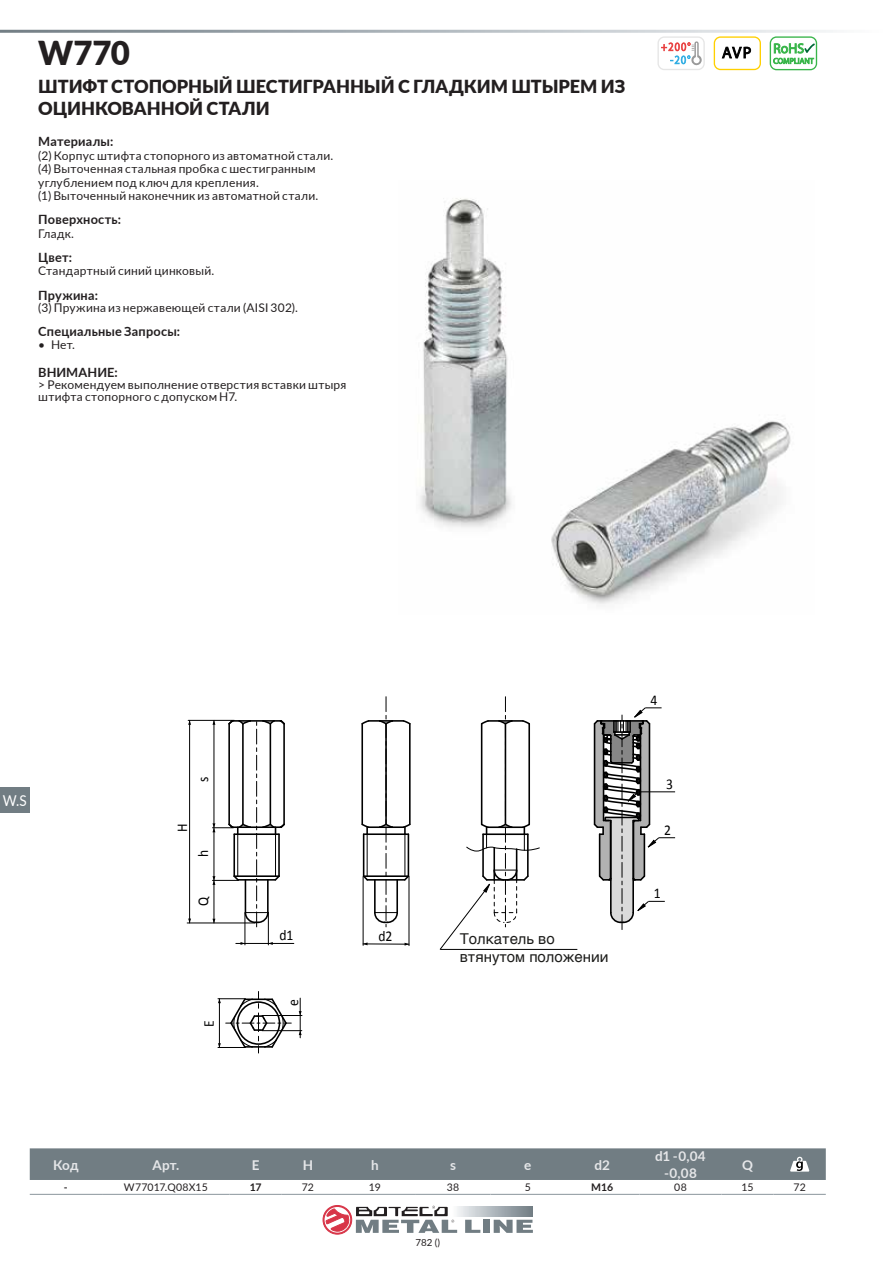
<style>
.page{position:relative;width:893px;height:1263px;background:#fff}
.page>*{position:absolute;margin:0;border:0;box-sizing:border-box;transform-origin:0 0}
.t1{font:900 33px "Lato";color:#231f20}
.t2{font:900 18px/21.9px "Lato";letter-spacing:-.005em;color:#231f20}
.t3{font:15px "Lato";color:#fff;scale:.9 1}
.t4{font:14.85px/17.9px "Helvetica";color:#1d1d1b}
.t5{font:14.85px "Calibri";color:#000;scale:.91 1}
.t6{font:700 13.5px/16.5px "Lato";letter-spacing:.01em;color:#e6e7e9;text-align:center}
.t7{font:700 12.75px "Lato";letter-spacing:.015em;color:#231f20}
.t8{font:12px/13.5px "Lato";letter-spacing:.02em;color:#231f20}
.t9{font:10.5px "Lato";letter-spacing:.005em;color:#231f20}
.t10{font:700 10.5px "Lato";color:#231f20}
.t11{font:9.75px "Lato";color:#231f20}
</style>
<div class="page">
<svg style="left:657px;top:36px;width:48px;height:34px"></svg>
<svg style="left:714px;top:36px;width:47px;height:34px"></svg>
<svg style="left:770px;top:36px;width:47px;height:34px"></svg>
<img style="left:420px;top:198px;width:371px;height:406px">
<svg style="left:361px;top:697px;width:50px;height:230px"></svg>
<hr style="left:367px;top:834px;width:1px;height:42px;background:#000">
<hr style="left:405px;top:833px;width:1px;height:42px;background:#000">
<hr style="left:188px;top:720px;width:46px;height:1px;background:#000">
<hr style="left:187px;top:923px;width:68px;height:1px;background:#000">
<svg style="left:212px;top:719px;width:73px;height:208px"></svg>
<hr style="left:189px;top:720px;width:1px;height:203px;background:#000">
<svg style="left:218px;top:991px;width:73px;height:62px"></svg>
<hr style="left:219px;top:999px;width:1px;height:48px;background:#000">
<hr style="left:262px;top:1015px;width:40px;height:1px;background:#000">
<hr style="left:262px;top:1030px;width:40px;height:1px;background:#000">
<hr style="left:300px;top:998px;width:1px;height:40px;background:#000">
<hr style="left:268px;top:912px;width:1px;height:33px;background:#000">
<hr style="left:245px;top:913px;width:1px;height:32px;background:#000">
<hr style="left:236px;top:943px;width:58px;height:1px;background:#000">
<hr style="left:409px;top:876px;width:1px;height:70px;background:#000">
<hr style="left:363px;top:876px;width:1px;height:69px;background:#000">
<hr style="left:363px;top:944px;width:46px;height:1px;background:#000">
<hr style="left:440px;top:949px;width:137px;height:1px;background:#000">
<svg style="left:439px;top:697px;width:101px;height:253px"></svg>
<svg style="left:593px;top:707px;width:82px;height:222px"></svg>
<hr style="left:30px;top:1194px;width:72px;height:1px;background:#97a1a7">
<hr style="left:102px;top:1194px;width:128px;height:1px;background:#97a1a7">
<hr style="left:230px;top:1194px;width:52px;height:1px;background:#97a1a7">
<hr style="left:282px;top:1194px;width:52px;height:1px;background:#97a1a7">
<hr style="left:334px;top:1194px;width:82px;height:1px;background:#97a1a7">
<hr style="left:416px;top:1194px;width:74px;height:1px;background:#97a1a7">
<hr style="left:490px;top:1194px;width:75px;height:1px;background:#97a1a7">
<hr style="left:565px;top:1194px;width:74px;height:1px;background:#97a1a7">
<hr style="left:639px;top:1194px;width:82px;height:1px;background:#97a1a7">
<hr style="left:721px;top:1194px;width:53px;height:1px;background:#97a1a7">
<hr style="left:774px;top:1194px;width:52px;height:1px;background:#97a1a7">
<div style="left:30px;top:1148px;width:796px;height:32px;background:#717d83"></div>
<svg style="left:322px;top:1205px;width:211px;height:30px"></svg>
<svg style="left:457px;top:1207px;width:75px;height:9px"></svg>
<div style="left:323px;top:1205px;width:29px;height:29px;border:1px solid #d83548;border-radius:50%"></div>
<svg style="left:325px;top:1208px;width:25px;height:24px"></svg>
<svg style="left:465px;top:1220px;width:15px;height:13px"></svg>
<div style="left:483px;top:1220px;width:7px;height:13px;background:#717d83"></div>
<svg style="left:494px;top:1220px;width:39px;height:13px"></svg>
<svg style="left:356px;top:1206px;width:101px;height:27px"></svg>
<div style="left:0;top:787px;width:30px;height:25px;background:#717d83"></div>
<h1 class="t1" style="left:38px;top:28px;width:93px">W770</h1>
<h2 class="t2" style="left:38px;top:75px;width:589px">ШТИФТ СТОПОРНЫЙ ШЕСТИГРАННЫЙ С ГЛАДКИМ ШТЫРЕМ ИЗ<br>ОЦИНКОВАННОЙ СТАЛИ</h2>
<p class="t7" style="left:38px;top:132px;width:77px">Материалы:</p>
<p class="t8" style="left:38px;top:148px;width:296px">(2) Корпус штифта стопорного из автоматной стали. (4) Выточенная стальная пробка с шестигранным углублением под ключ для крепления.<br>(1) Выточенный наконечник из автоматной стали.</p>
<p class="t7" style="left:38px;top:210px;width:84px">Поверхность:</p>
<p class="t8" style="left:38px;top:226px;width:37px">Гладк.</p>
<p class="t7" style="left:38px;top:248px;width:35px">Цвет:</p>
<p class="t8" style="left:38px;top:264px;width:177px">Стандартный синий цинковый.</p>
<p class="t7" style="left:38px;top:285px;width:61px">Пружина:</p>
<p class="t8" style="left:38px;top:300px;width:261px">(3) Пружина из нержавеющей стали (AISI 302).</p>
<p class="t7" style="left:38px;top:322px;width:143px">Специальные Запросы:</p>
<p class="t8" style="left:38px;top:337px;width:38px">• Нет.</p>
<p class="t7" style="left:38px;top:363px;width:81px">ВНИМАНИЕ:</p>
<p class="t8" style="left:38px;top:379px;width:310px;line-height:12px">&gt; Рекомендуем выполнение отверстия вставки штыря штифта стопорного с допуском H7.</p>
<p class="t3" style="left:3px;top:789px;width:28px">W.S</p>
<p class="t5" style="left:193px;top:782px;width:7px;rotate:-90deg">s</p>
<p class="t5" style="left:172px;top:832px;width:11px;rotate:-90deg">H</p>
<p class="t5" style="left:193px;top:857px;width:9px;rotate:-90deg">h</p>
<p class="t5" style="left:193px;top:906px;width:12px;rotate:-90deg">Q</p>
<p class="t5" style="left:198px;top:1027px;width:9px;rotate:-90deg">E</p>
<p class="t5" style="left:279px;top:925px;width:17px">d1</p>
<p class="t5" style="left:378px;top:926px;width:17px">d2</p>
<p class="t5" style="left:283px;top:1006px;width:9px;rotate:-90deg">e</p>
<p class="t4" style="left:460px;top:930px;width:150px">Толкатель во втянутом положении</p>
<p class="t5" style="left:650px;top:690px;width:9px">4</p>
<p class="t5" style="left:666px;top:773px;width:9px">3</p>
<p class="t5" style="left:664px;top:819px;width:9px">2</p>
<p class="t5" style="left:654px;top:883px;width:9px">1</p>
<p class="t6" style="left:53px;top:1156px;width:27px">Код</p>
<p class="t6" style="left:152px;top:1156px;width:28px">Арт.</p>
<p class="t6" style="left:252px;top:1156px;width:9px">E</p>
<p class="t6" style="left:303px;top:1156px;width:12px">H</p>
<p class="t6" style="left:371px;top:1156px;width:9px">h</p>
<p class="t6" style="left:450px;top:1156px;width:7px">s</p>
<p class="t6" style="left:524px;top:1156px;width:9px">e</p>
<p class="t6" style="left:594px;top:1156px;width:17px">d2</p>
<p class="t6" style="left:655px;top:1147px;width:52px">d1 -0,04 -0,08</p>
<p class="t6" style="left:742px;top:1156px;width:12px">Q</p>
<p class="t10" style="left:64px;top:1180px;width:5px">-</p>
<p class="t9" style="left:124px;top:1180px;width:85px">W77017.Q08X15</p>
<p class="t10" style="left:250px;top:1180px;width:13px">17</p>
<p class="t9" style="left:302px;top:1180px;width:14px">72</p>
<p class="t9" style="left:369px;top:1180px;width:13px">19</p>
<p class="t9" style="left:447px;top:1180px;width:14px">38</p>
<p class="t9" style="left:525px;top:1180px;width:8px">5</p>
<p class="t10" style="left:591px;top:1180px;width:23px">M16</p>
<p class="t9" style="left:674px;top:1180px;width:14px">08</p>
<p class="t9" style="left:741px;top:1180px;width:14px">15</p>
<p class="t9" style="left:794px;top:1180px;width:14px">72</p>
<p class="t11" style="left:415px;top:1235px;width:26px">782 ()</p>
</div>
